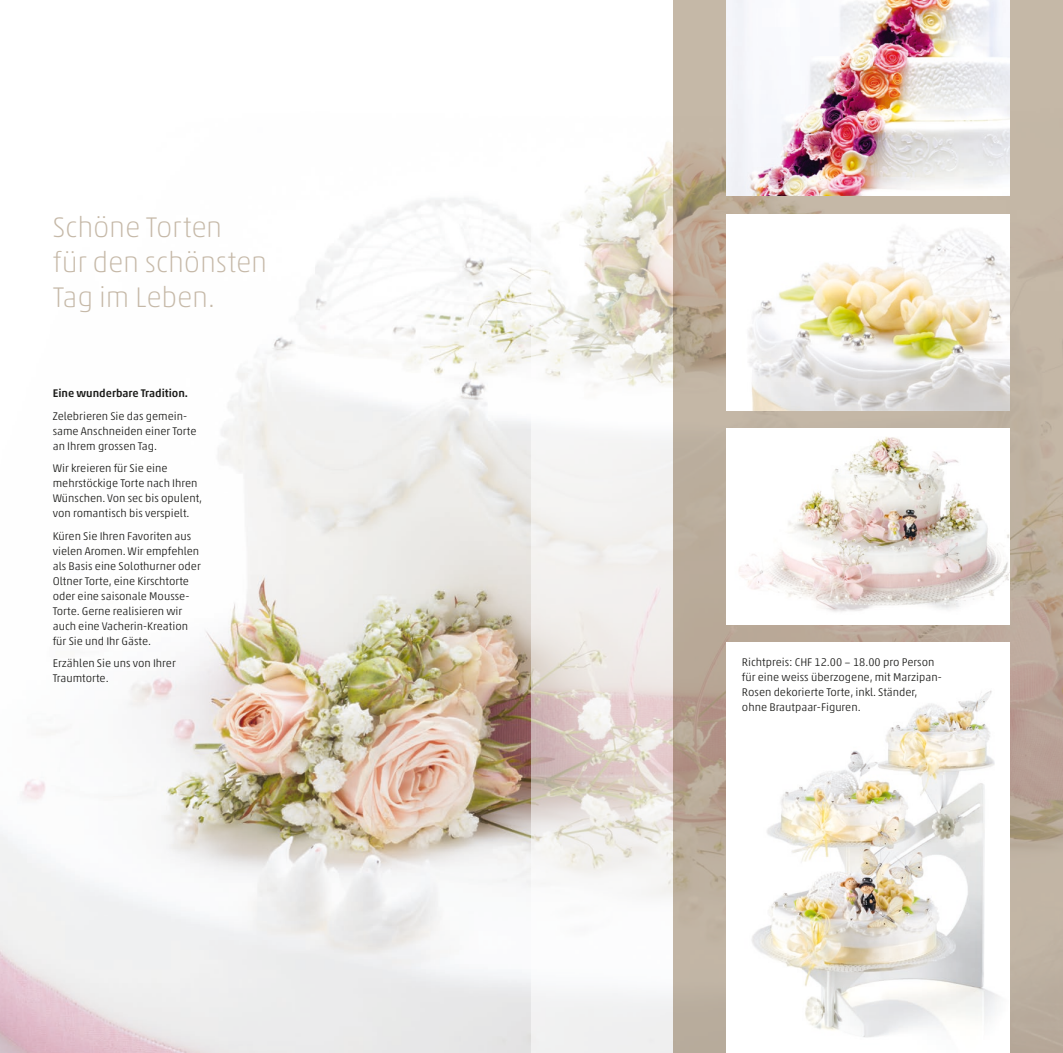
<style>
.page{position:relative;width:1063px;height:1053px;background:#fff}
.page>*{position:absolute;margin:0;border:0;box-sizing:border-box;transform-origin:0 0}
.t1{font:100 28.75px/35px "Akko Pro";letter-spacing:-.01em;color:#c5b8a7}
.t2{font:300 11.25px/15px "Akko Pro";color:#1d1d1b}
.t3{font:500 11.25px "Akko Pro";color:#1d1d1b}
</style>
<div class="page">
<img style="left:0;top:198px;width:531px;height:854px">
<svg style="left:531px;top:141px;width:142px;height:911px"></svg>
<svg style="left:673px;top:0;width:390px;height:1052px;background:#bdad9d"></svg>
<img style="left:726px;top:215px;width:284px;height:196px">
<img style="left:726px;top:429px;width:284px;height:195px">
<img style="left:726px;top:642px;width:284px;height:410px">
<img style="left:726px;top:0;width:284px;height:196px">
<h1 class="t1" style="left:53px;top:209px;width:216px">Schöne Torten<br>für den schönsten<br>Tag im Leben.</h1>
<p class="t3" style="left:53px;top:386px;width:137px">Eine wunderbare Tradition.</p>
<p class="t2" style="left:53px;top:408px;width:145px">Zelebrieren Sie das gemein&shy;same Anschneiden einer Torte an Ihrem grossen Tag.</p>
<p class="t2" style="left:53px;top:461px;width:151px">Wir kreieren für Sie eine mehrstöckige Torte nach Ihren<br>Wünschen. Von sec bis opulent, von romantisch bis verspielt.</p>
<p class="t2" style="left:53px;top:528px;width:150px">Küren Sie Ihren Favoriten aus vielen Aromen. Wir empfehlen als Basis eine Solothurner oder<br>Oltner Torte, eine Kirschtorte oder eine saisonale Mousse-<br>Torte. Gerne realisieren wir auch eine Vacherin-Kreation für Sie und Ihr Gäste.</p>
<p class="t2" style="left:53px;top:656px;width:125px">Erzählen Sie uns von Ihrer<br>Traumtorte.</p>
<p class="t2" style="left:742px;top:655px;width:201px">Richtpreis: CHF 12.00 − 18.00 pro Person für eine weiss überzogene, mit Marzipan-Rosen dekorierte Torte, inkl. Ständer, ohne Brautpaar-Figuren.</p>
</div>
